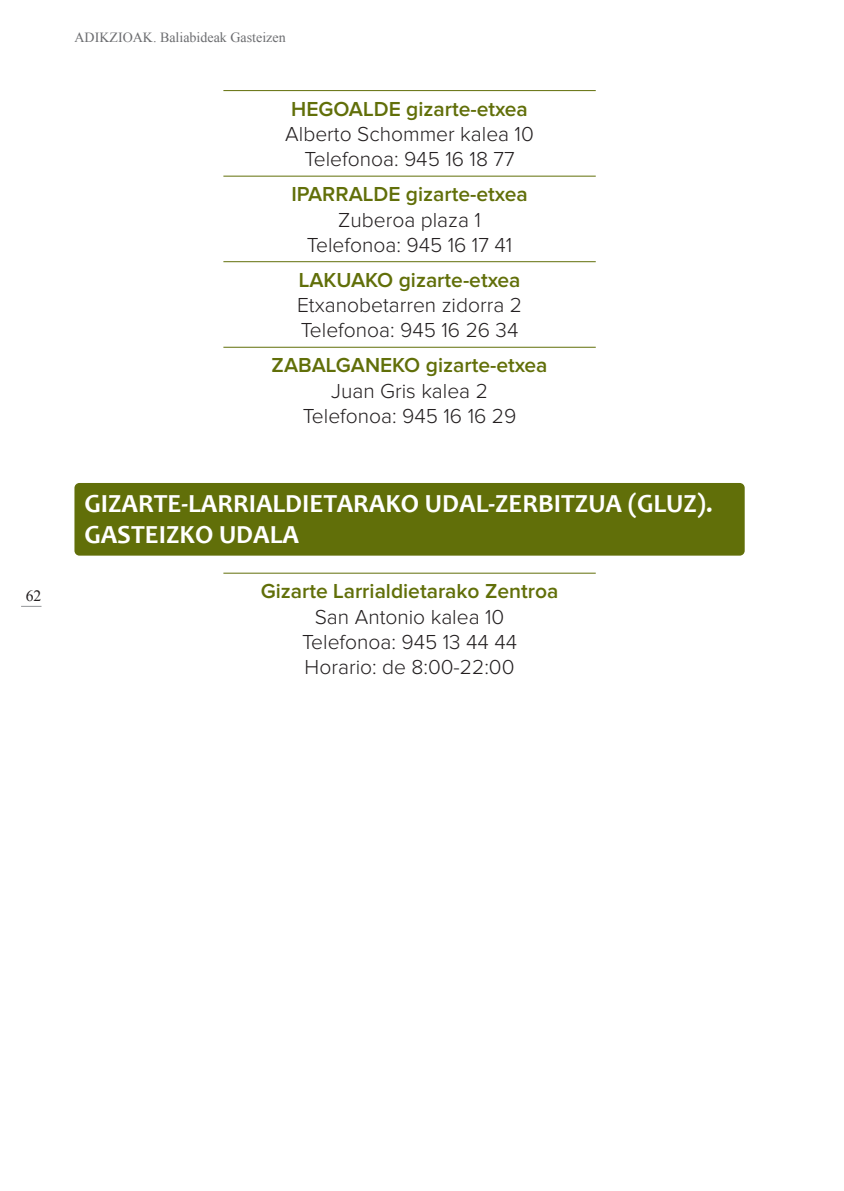
<style>
.page{position:relative;width:844px;height:1191px;background:#fff}
.page>*{position:absolute;margin:0;border:0;box-sizing:border-box;transform-origin:0 0}
.t1{font:700 26.25px/31.5px "Candara";color:#fff}
.t2{font:300 21px/25.2px "Proxima Nova";color:#231f20;text-align:center}
.t3{font:600 21px "Proxima Nova";color:#616f09}
.t4{font:15.75px "Times New Roman";color:#231f20}
.t5{font:14px "Times New Roman";color:#6c6d70}
</style>
<div class="page">
<svg style="left:21px;top:606px;width:20px;height:1px"></svg>
<hr style="left:223px;top:90px;width:372px;height:1px;background:#616f09">
<hr style="left:223px;top:176px;width:372px;height:1px;background:#616f09">
<hr style="left:223px;top:261px;width:372px;height:1px;background:#616f09">
<hr style="left:223px;top:347px;width:372px;height:1px;background:#616f09">
<div style="left:74px;top:483px;width:670px;height:72px;background:#616f09;border-radius:5px"></div>
<hr style="left:223px;top:573px;width:372px;height:1px;background:#616f09">
<p class="t4" style="left:26px;top:585px;width:17px">62</p>
<p class="t5" style="left:74px;top:28px;width:213px">ADIKZIOAK. Baliabideak Gasteizen</p>
<p class="t3" style="left:291px;top:99px;width:238px">HEGOALDE gizarte-etxea</p>
<p class="t2" style="left:285px;top:122px;width:250px">Alberto Schommer kalea 10<br>Telefonoa: 945 16 18 77</p>
<p class="t3" style="left:291px;top:185px;width:237px">IPARRALDE gizarte-etxea</p>
<p class="t2" style="left:307px;top:208px;width:207px">Zuberoa plaza 1<br>Telefonoa: 945 16 17 41</p>
<p class="t3" style="left:299px;top:270px;width:223px">LAKUAKO gizarte-etxea</p>
<p class="t2" style="left:297px;top:293px;width:226px;text-align:left">Etxanobetarren zidorra 2<br>Telefonoa: 945 16 26 34</p>
<p class="t3" style="left:271px;top:356px;width:277px">ZABALGANEKO gizarte-etxea</p>
<p class="t2" style="left:302px;top:379px;width:215px">Juan Gris kalea 2<br>Telefonoa: 945 16 16 29</p>
<p class="t1" style="left:84px;top:487px;width:629px">GIZARTE-LARRIALDIETARAKO UDAL-ZERBITZUA (GLUZ).<br>GASTEIZKO UDALA</p>
<p class="t3" style="left:261px;top:582px;width:299px">Gizarte Larrialdietarako Zentroa</p>
<p class="t2" style="left:302px;top:605px;width:216px">San Antonio kalea 10<br>Telefonoa: 945 13 44 44<br>Horario: de 8:00-22:00</p>
</div>
